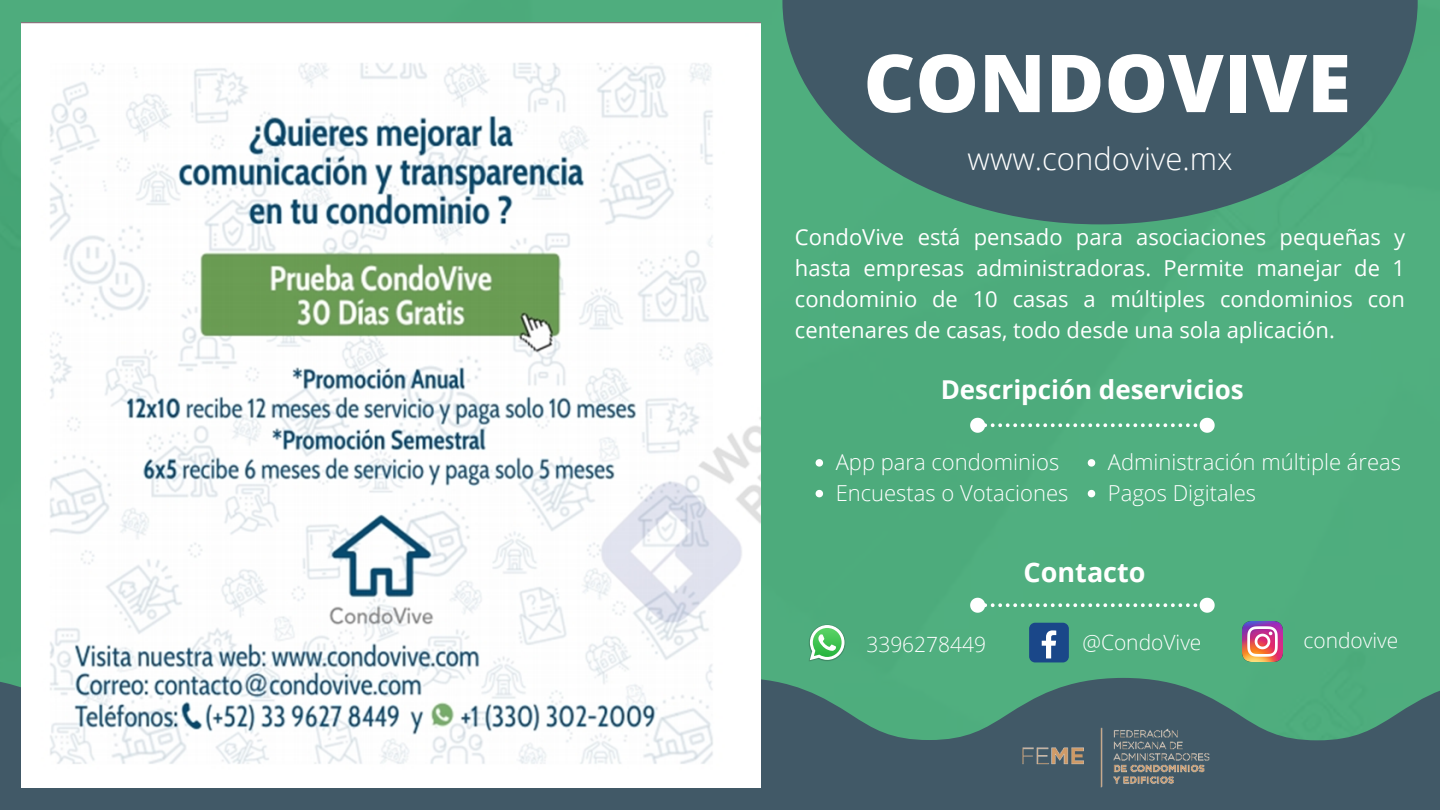
<style>
.page{position:relative;width:1440px;height:810px;background:#fff}
.page>*{position:absolute;margin:0;border:0;box-sizing:border-box;transform-origin:0 0}
.t1{font:800 80px "Open Sans";color:#fff}
.t2{font:300 31px "Open Sans";color:#fff}
.t3{font:700 27px "Open Sans";color:#fff}
.t4{font:700 26px "Open Sans";color:#fff}
.t5{font:22px/30.8px "Open Sans";color:#fff;text-align:justify}
.t6{font:300 22px "Open Sans";color:#fff}
.t7{font:300 21px "Open Sans";color:#fff}
</style>
<div class="page">
<div style="left:0;top:0;width:1440px;height:678px;background:#4fad7e"></div>
<svg style="left:0;top:678px;width:1440px;height:132px;background:#46706e"></svg>
<svg style="left:782px;top:0;width:636px;height:224px;background:#436a6b"></svg>
<img style="left:21px;top:23px;width:739px;height:764px">
<img style="left:808px;top:623px;width:38px;height:39px">
<svg style="left:810px;top:625px;width:35px;height:35px"></svg>
<div style="left:1029px;top:623px;width:40px;height:39px;background:#1a4789;border-radius:6px"></div>
<svg style="left:1042px;top:630px;width:14px;height:28px"></svg>
<img style="left:1243px;top:622px;width:40px;height:39px">
<svg style="left:968px;top:595px;width:249px;height:20px;background:#67b990"></svg>
<img style="left:988px;top:708px;width:255px;height:102px">
<svg style="left:968px;top:415px;width:249px;height:21px;background:#65b78e"></svg>
<svg style="left:816px;top:459px;width:7px;height:8px"></svg>
<svg style="left:816px;top:490px;width:7px;height:7px"></svg>
<svg style="left:1088px;top:459px;width:7px;height:8px"></svg>
<svg style="left:1088px;top:490px;width:7px;height:7px"></svg>
<p class="t1" style="left:863px;top:27px;width:489px">CONDOVIVE</p>
<p class="t2" style="left:968px;top:137px;width:267px">www.condovive.mx</p>
<p class="t5" style="left:795px;top:222px;width:612px">CondoVive está pensado para asociaciones pequeñas y hasta empresas administradoras. Permite manejar de 1 condominio de 10 casas a múltiples condominios con centenares de casas, todo desde una sola aplicación.</p>
<p class="t4" style="left:941px;top:372px;width:305px">Descripción deservicios</p>
<p class="t6" style="left:836px;top:447px;width:225px">App para condominios</p>
<p class="t6" style="left:836px;top:478px;width:234px">Encuestas o Votaciones</p>
<p class="t6" style="left:1108px;top:447px;width:295px">Administración múltiple áreas</p>
<p class="t6" style="left:1108px;top:478px;width:150px">Pagos Digitales</p>
<p class="t3" style="left:1024px;top:553px;width:123px">Contacto</p>
<p class="t7" style="left:866px;top:629px;width:121px">3396278449</p>
<p class="t7" style="left:1082px;top:628px;width:121px">@CondoVive</p>
<p class="t7" style="left:1304px;top:625px;width:96px">condovive</p>
</div>
